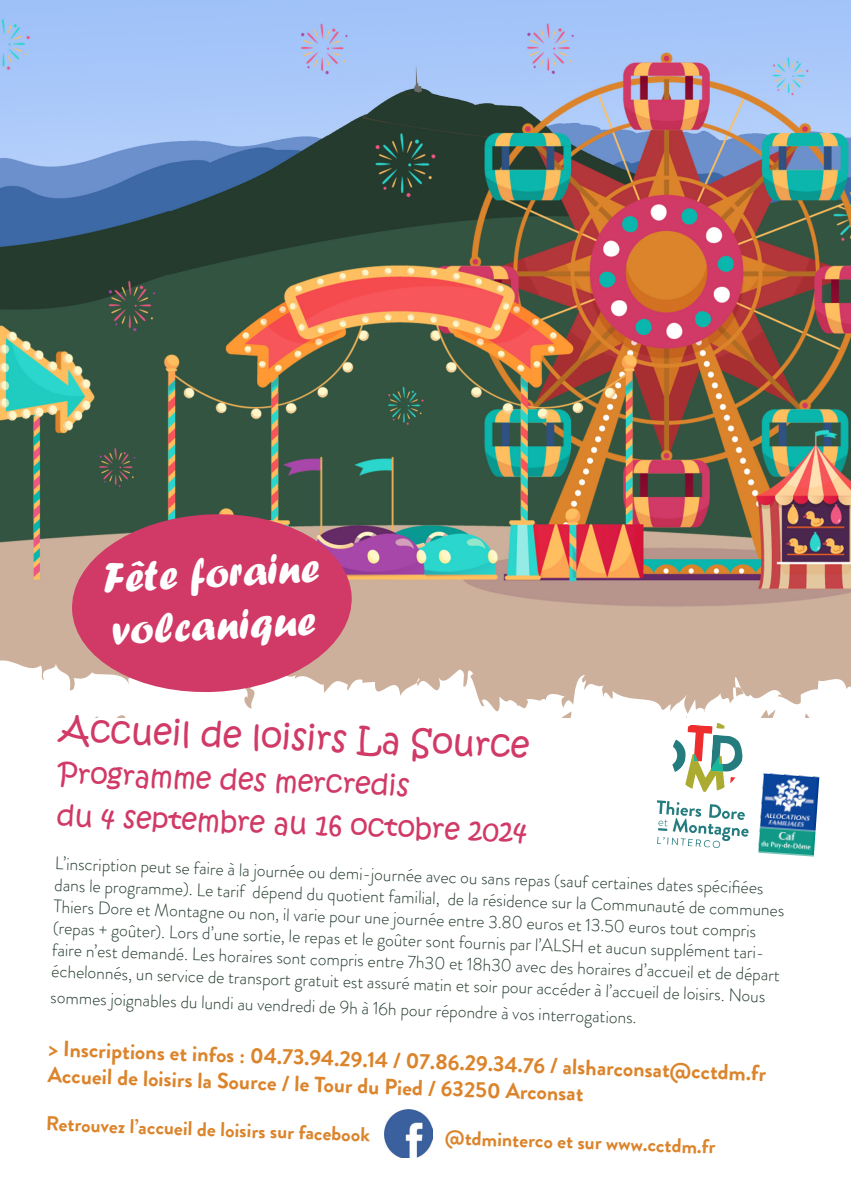
<style>
.page{position:relative;width:851px;height:1191px;background:#fff}
.page>*{position:absolute;margin:0;border:0;box-sizing:border-box;transform-origin:0 0}
.t1{font:44px "Forte";color:#fff}
.t2{font:34px "Kristen ITC";color:#d13966}
.t3{font:28px "Kristen ITC";color:#d13966}
.t4{font:700 22px "Brandon Grotesque";color:#db842b}
.t5{font:700 20px "Brandon Grotesque";color:#db842b}
.t6{font:300 18px/21.6px "Brandon Grotesque";color:#233b2d}
</style>
<div class="page">
<img style="left:0;top:0;width:850px;height:648px">
<svg style="left:0;top:648px;width:850px;height:133px"></svg>
<svg style="left:557px;top:751px;width:5px;height:8px"></svg>
<svg style="left:313px;top:762px;width:4px;height:10px"></svg>
<svg style="left:814px;top:769px;width:3px;height:4px"></svg>
<svg style="left:810px;top:724px;width:2px;height:18px"></svg>
<svg style="left:458px;top:776px;width:4px;height:5px"></svg>
<svg style="left:402px;top:760px;width:6px;height:12px"></svg>
<svg style="left:351px;top:769px;width:7px;height:12px"></svg>
<svg style="left:670px;top:721px;width:73px;height:71px"></svg>
<svg style="left:657px;top:800px;width:91px;height:48px"></svg>
<svg style="left:70px;top:510px;width:284px;height:186px;background:#c65473"></svg>
<img style="left:384px;top:1110px;width:48px;height:47px">
<img style="left:758px;top:773px;width:61px;height:83px">
<p class="t1" style="left:101px;top:552px;width:218px;rotate:-3deg">Fête foraine</p>
<p class="t1" style="left:110px;top:605px;width:205px;rotate:-3deg">volcanique</p>
<p class="t2" style="left:61px;top:707px;width:471px;rotate:2deg">Accueil de loisirs La Source</p>
<p class="t3" style="left:59px;top:755px;width:353px;rotate:2deg">Programme des mercredis</p>
<p class="t3" style="left:57px;top:797px;width:472px;rotate:2deg">du 4 septembre au 16 octobre 2024</p>
<p class="t6" style="left:56px;top:852px;width:731px;rotate:2deg">L’inscription peut se faire à la journée ou demi-journée avec ou sans repas (sauf certaines dates spécifi ées dans le programme). Le tarif dépend du quotient familial, de la résidence sur la Communauté de communes Thiers Dore et Montagne ou non, il varie pour une journée entre 3.80 euros et 13.50 euros tout compris (repas + goûter). Lors d’une sortie, le repas et le goûter sont fournis par l’ALSH et aucun supplément tari&shy;faire n’est demandé. Les horaires sont compris entre 7h30 et 18h30 avec des horaires d’accueil et de départ échelonnés, un service de transport gratuit est assuré matin et soir pour accéder à l’accueil de loisirs. Nous</p>
<p class="t6" style="left:51px;top:986px;width:588px;rotate:2deg">sommes joignables du lundi au vendredi de 9h à 16h pour répondre à vos interrogations.</p>
<p class="t4" style="left:49px;top:1033px;width:719px;rotate:2deg">&gt; Inscriptions et infos : 04.73.94.29.14 / 07.86.29.34.76 / alsharconsat@cctdm.fr</p>
<p class="t4" style="left:48px;top:1059px;width:537px;rotate:2deg">Accueil de loisirs la Source / le Tour du Pied / 63250 Arconsat</p>
<p class="t5" style="left:47px;top:1109px;width:325px;rotate:2deg">Retrouvez l’accueil de loisirs sur facebook</p>
<p class="t5" style="left:445px;top:1123px;width:272px;rotate:2deg">@tdminterco et sur www.cctdm.fr</p>
</div>
